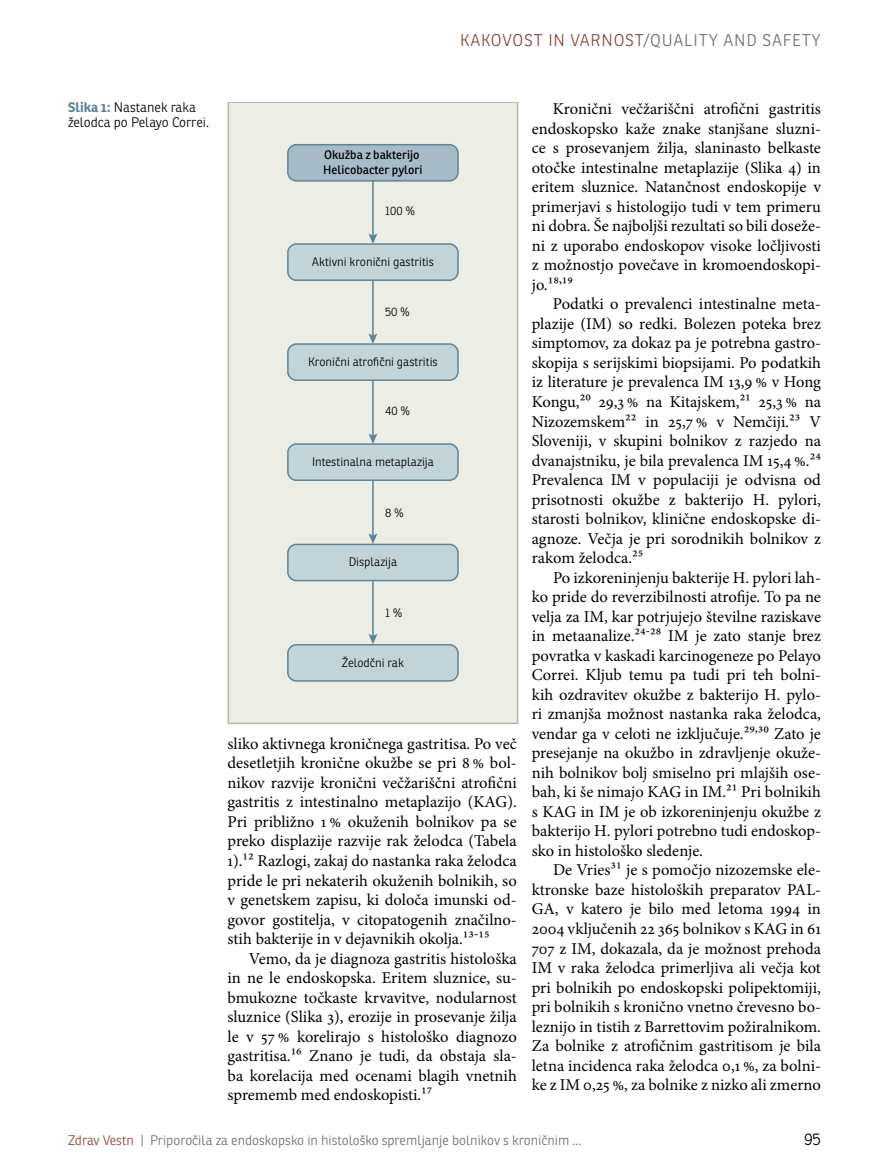
<style>
.page{position:relative;width:872px;height:1166px;background:#fff}
.page>*{position:absolute;margin:0;border:0;box-sizing:border-box;transform-origin:0 0}
.t1{font:16.5px/19.5px "Minion Pro";color:#000;text-align:justify}
.t2{font:300 16.5px "Ronnia";color:#6d6e71}
.t3{font:300 16.5px "Ronnia";letter-spacing:.05em;color:#8a4638}
.t4{font:300 16.5px "Ronnia";color:#000}
.t5{font:300 13.5px "Ronnia";color:#6d6e71}
.t6{font:300 13.5px/15px "Ronnia";color:#000}
.t7{font:300 12px "Ronnia";color:#000}
.t8{font:12px/14.4px "Ronnia";color:#000}
.s1{color:#8a4638}
.s2{font-weight:700;color:#5f8498}
</style>
<div class="page">
<div style="left:228px;top:102px;width:289px;height:621px;background:#ecede5"></div>
<div style="left:288px;top:145px;width:170px;height:36px;background:#a7bbc7;border-radius:9px"></div>
<div style="left:287px;top:144px;width:172px;height:37px;border:1px solid #5f8498;border-radius:9px"></div>
<div style="left:288px;top:244px;width:170px;height:36px;background:#c3d4d8;border-radius:9px"></div>
<div style="left:287px;top:243px;width:172px;height:38px;border:1px solid #5f8498;border-radius:9px"></div>
<div style="left:288px;top:344px;width:170px;height:36px;background:#c3d4d8;border-radius:9px"></div>
<div style="left:287px;top:343px;width:172px;height:38px;border:1px solid #5f8498;border-radius:9px"></div>
<div style="left:288px;top:444px;width:170px;height:36px;background:#c3d4d8;border-radius:9px"></div>
<div style="left:287px;top:443px;width:172px;height:38px;border:1px solid #5f8498;border-radius:9px"></div>
<div style="left:288px;top:544px;width:170px;height:36px;background:#c3d4d8;border-radius:9px"></div>
<div style="left:287px;top:543px;width:172px;height:38px;border:1px solid #5f8498;border-radius:9px"></div>
<div style="left:288px;top:644px;width:170px;height:36px;background:#c3d4d8;border-radius:9px"></div>
<div style="left:287px;top:643px;width:172px;height:38px;border:1px solid #5f8498;border-radius:9px"></div>
<hr style="left:372px;top:180px;width:2px;height:57px;background:#5f8498">
<svg style="left:368px;top:233px;width:9px;height:11px"></svg>
<hr style="left:372px;top:280px;width:2px;height:57px;background:#5f8498">
<svg style="left:368px;top:333px;width:9px;height:11px"></svg>
<hr style="left:372px;top:380px;width:2px;height:57px;background:#5f8498">
<svg style="left:368px;top:433px;width:9px;height:11px"></svg>
<hr style="left:372px;top:480px;width:2px;height:57px;background:#5f8498">
<svg style="left:368px;top:533px;width:9px;height:11px"></svg>
<hr style="left:372px;top:580px;width:2px;height:57px;background:#5f8498">
<svg style="left:368px;top:633px;width:9px;height:11px"></svg>
<p class="t3" style="left:460px;top:30px;width:122px">Kakovost in varn</p>
<p class="t2" style="left:613px;top:30px;width:59px"><span class="s1">ost</span>/Quality</p>
<p class="t2" style="left:723px;top:30px;width:12px">and</p>
<p class="t2" style="left:762px;top:30px;width:11px">safety</p>
<p class="t6" style="left:68px;top:99px;width:143px"><span class="s2">Slika 1:</span> Nastanek raka želodca po Pelayo Correi.</p>
<p class="t8" style="left:323px;top:148px;width:101px">Okužba z bakterijo<br>Helicobacter pylori</p>
<p class="t7" style="left:385px;top:203px;width:31px">100 %</p>
<p class="t7" style="left:312px;top:254px;width:123px">Aktivni kronični gastritis</p>
<p class="t7" style="left:385px;top:304px;width:26px">50 %</p>
<p class="t7" style="left:308px;top:354px;width:131px">Kronični atrofični gastritis</p>
<p class="t7" style="left:385px;top:403px;width:27px">40 %</p>
<p class="t7" style="left:312px;top:454px;width:123px">Intestinalna metaplazija</p>
<p class="t7" style="left:385px;top:505px;width:20px">8 %</p>
<p class="t7" style="left:349px;top:554px;width:50px">Displazija</p>
<p class="t7" style="left:385px;top:605px;width:19px">1 %</p>
<p class="t7" style="left:342px;top:655px;width:63px">Želodčni rak</p>
<p class="t1" style="left:227px;top:733px;width:291px">sliko aktivnega kroničnega gastritisa. Po več desetletjih kronične okužbe se pri 8 % bol&shy;nikov razvije kronični večžariščni atrofični gastritis z intestinalno metaplazijo (KAG).<br>Pri približno 1 % okuženih bolnikov pa se preko displazije razvije rak želodca (Tabela 1).12 Razlogi, zakaj do nastanka raka želodca pride le pri nekaterih okuženih bolnikih, so v genetskem zapisu, ki določa imunski od&shy;govor gostitelja, v citopatogenih značilno&shy;stih bakterije in v dejavnikih okolja.13-15</p>
<p class="t1" style="left:227px;top:948px;width:291px;text-indent:21px">Vemo, da je diagnoza gastritis histološka in ne le endoskopska. Eritem sluznice, su&shy;bmukozne točkaste krvavitve, nodularnost sluznice (Slika 3), erozije in prosevanje žilja le v 57 % korelirajo s histološko diagnozo gastritisa.16 Znano je tudi, da obstaja sla&shy;ba korelacija med ocenami blagih vnetnih sprememb med endoskopisti.17</p>
<p class="t1" style="left:532px;top:99px;width:291px;text-indent:21px">Kronični večžariščni atrofični gastritis endoskopsko kaže znake stanjšane sluzni&shy;ce s prosevanjem žilja, slaninasto belkaste otočke intestinalne metaplazije (Slika 4) in eritem sluznice. Natančnost endoskopije v primerjavi s histologijo tudi v tem primeru ni dobra. Še najboljši rezultati so bili doseže&shy;ni z uporabo endoskopov visoke ločljivosti z možnostjo povečave in kromoendoskopi&shy;jo.18,19</p>
<p class="t1" style="left:532px;top:294px;width:291px;text-indent:21px">Podatki o prevalenci intestinalne meta&shy;plazije (IM) so redki. Bolezen poteka brez simptomov, za dokaz pa je potrebna gastro&shy;skopija s serijskimi biopsijami. Po podatkih iz literature je prevalenca IM 13,9 % v Hong Kongu,20 29,3 % na Kitajskem,21 25,3 % na Nizozemskem22 in 25,7 % v Nemčiji.23 V Sloveniji, v skupini bolnikov z razjedo na dvanajstniku, je bila prevalenca IM 15,4 %.24<br>Prevalenca IM v populaciji je odvisna od prisotnosti okužbe z bakterijo H. pylori, starosti bolnikov, klinične endoskopske di&shy;agnoze. Večja je pri sorodnikih bolnikov z rakom želodca.25</p>
<p class="t1" style="left:532px;top:567px;width:291px;text-indent:21px">Po izkoreninjenju bakterije H. pylori lah&shy;ko pride do reverzibilnosti atrofije. To pa ne velja za IM, kar potrjujejo številne raziskave in metaanalize.24-28 IM je zato stanje brez povratka v kaskadi karcinogeneze po Pelayo Correi. Kljub temu pa tudi pri teh bolni&shy;kih ozdravitev okužbe z bakterijo H. pylo&shy;ri zmanjša možnost nastanka raka želodca, vendar ga v celoti ne izključuje.29,30 Zato je presejanje na okužbo in zdravljenje okuže&shy;nih bolnikov bolj smiselno pri mlajših ose&shy;bah, ki še nimajo KAG in IM.21 Pri bolnikih s KAG in IM je ob izkoreninjenju okužbe z bakterijo H. pylori potrebno tudi endoskop&shy;sko in histološko sledenje.</p>
<p class="t1" style="left:532px;top:860px;width:291px;text-indent:21px">De Vries31 je s pomočjo nizozemske ele&shy;ktronske baze histoloških preparatov PAL-GA, v katero je bilo med letoma 1994 in 2004 vključenih 22 365 bolnikov s KAG in 61<br>707 z IM, dokazala, da je možnost prehoda IM v raka želodca primerljiva ali večja kot pri bolnikih po endoskopski polipektomiji, pri bolnikih s kronično vnetno črevesno bo&shy;leznijo in tistih z Barrettovim požiralnikom.<br>Za bolnike z atrofičnim gastritisom je bila letna incidenca raka želodca 0,1 %, za bolni&shy;ke z IM 0,25 %, za bolnike z nizko ali zmerno</p>
<p class="t5" style="left:68px;top:1131px;width:515px"><span class="s1">Zdrav Vestn</span> | Priporočila za endoskopsko in histološko spremljanje bolnikov s kroničnim ...</p>
<p class="t4" style="left:804px;top:1128px;width:18px">95</p>
</div>
